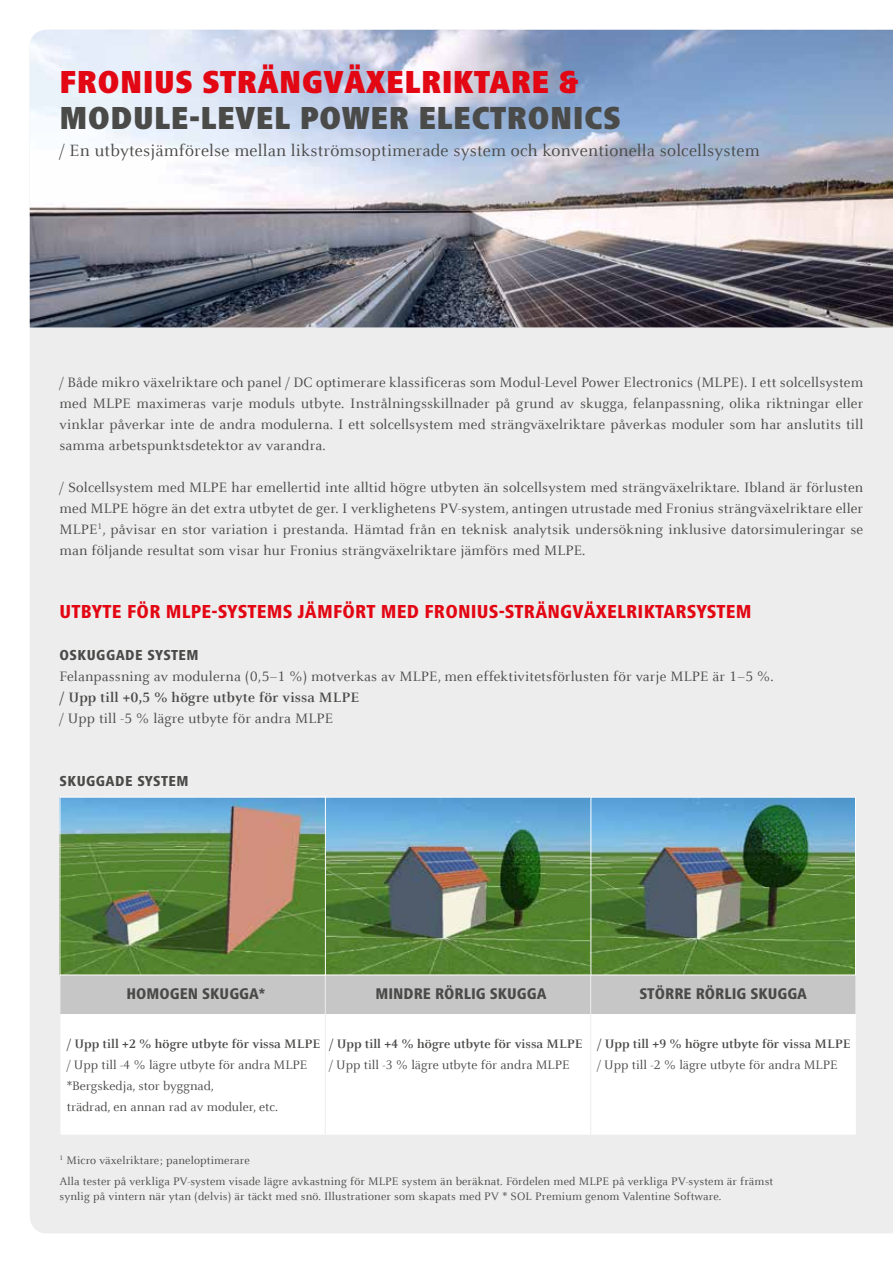
<style>
.page{position:relative;width:893px;height:1263px;background:#fff}
.page>*{position:absolute;margin:0;border:0;box-sizing:border-box;transform-origin:0 0}
.t1{font:900 condensed 33px "Frutiger Next LTW1 G";letter-spacing:.01em;color:#4a4a49}
.t2{font:900 condensed 33px "Frutiger Next LTW1 G";letter-spacing:.01em;color:#e30613}
.t3{font:800 condensed 19.5px "Frutiger Next LTW1 G";letter-spacing:.01em;color:#e30613}
.t4{font:18px "Celeste Offc Pro";letter-spacing:.01em;color:#4a4a49}
.t5{font:800 condensed 16.05px "Frutiger Next LTW1 G";color:#4a4a49}
.t6{font:15px/21px "Celeste Offc Pro";letter-spacing:.01em;color:#4a4a49;text-align:justify}
.t7{font:700 15px "Celeste Offc Pro";letter-spacing:.01em;color:#4a4a49}
.t8{font:800 condensed 15px "Frutiger Next LTW1 G";letter-spacing:.03em;color:#4a4a49}
.t9{font:13.5px/20.9px "Celeste Offc Pro";color:#4a4a49}
.t10{font:700 13.5px "Celeste Offc Pro";color:#4a4a49}
.t11{font:12px/21px "Celeste Offc Pro";letter-spacing:.01em;color:#4a4a49}
</style>
<div class="page">
<div style="left:30px;top:327px;width:863px;height:906px;background:#ededed"></div>
<img style="left:30px;top:30px;width:863px;height:297px">
<div style="left:60px;top:975px;width:795px;height:39px;background:#c6c6c6"></div>
<svg style="left:60px;top:1014px;width:796px;height:120px"></svg>
<hr style="left:325px;top:973px;width:1px;height:41px;background:#ededed">
<hr style="left:590px;top:973px;width:1px;height:41px;background:#ededed">
<hr style="left:855px;top:973px;width:1px;height:41px;background:#ededed">
<hr style="left:325px;top:1014px;width:1px;height:120px;background:#ededed">
<hr style="left:590px;top:1014px;width:1px;height:120px;background:#ededed">
<img style="left:326px;top:799px;width:528px;height:174px">
<div style="left:291px;top:797px;width:300px;height:178px;border:1px solid #fff"></div>
<img style="left:62px;top:799px;width:262px;height:174px">
<div style="left:60px;top:797px;width:266px;height:178px;border:1px solid #fff"></div>
<div style="left:590px;top:797px;width:266px;height:178px;border:1px solid #fff"></div>
<h1 class="t2" style="left:60px;top:63px;width:520px">FRONIUS STRÄNGVÄXELRIKTARE &amp;</h1>
<h1 class="t1" style="left:60px;top:99px;width:563px">MODULE-LEVEL POWER ELECTRONICS</h1>
<p class="t4" style="left:60px;top:139px;width:702px">/ En utbytesjämförelse mellan likströmsoptimerade system och konventionella solcellsystem</p>
<p class="t6" style="left:60px;top:371px;width:805px">/ Både mikro växelriktare och panel / DC optimerare klassificeras som Modul-Level Power Electronics (MLPE). I ett solcellsystem med MLPE maximeras varje moduls utbyte. Instrålningsskillnader på grund av skugga, felanpassning, olika riktningar eller vinklar påverkar inte de andra modulerna. I ett solcellsystem med strängväxelriktare påverkas moduler som har anslutits till samma arbetspunktsdetektor av varandra.</p>
<p class="t6" style="left:60px;top:476px;width:805px">/ Solcellsystem med MLPE har emellertid inte alltid högre utbyten än solcellsystem med strängväxelriktare. Ibland är förlusten med MLPE högre än det extra utbytet de ger. I verklighetens PV-system, antingen utrustade med Fronius strängväxelriktare eller MLPE<sup>1</sup>, påvisar en stor variation i prestanda. Hämtad från en teknisk analytsik undersökning inklusive datorsimuleringar se man följande resultat som visar hur Fronius strängväxelriktare jämförs med MLPE.</p>
<h2 class="t3" style="left:60px;top:600px;width:694px">UTBYTE FÖR MLPE-SYSTEMS JÄMFÖRT MED FRONIUS-STRÄNGVÄXELRIKTARSYSTEM</h2>
<p class="t8" style="left:60px;top:646px;width:141px">OSKUGGADE SYSTEM</p>
<p class="t6" style="left:60px;top:665px;width:715px">Felanpassning av modulerna (0,5–1 %) motverkas av MLPE, men effektivitetsförlusten för varje MLPE är 1–5 %.</p>
<p class="t7" style="left:60px;top:687px;width:301px">/ Upp till +0,5 % högre utbyte för vissa MLPE</p>
<p class="t6" style="left:60px;top:707px;width:275px">/ Upp till -5 % lägre utbyte för andra MLPE</p>
<p class="t8" style="left:60px;top:772px;width:131px">SKUGGADE SYSTEM</p>
<p class="t5" style="left:126px;top:985px;width:140px">HOMOGEN SKUGGA*</p>
<p class="t5" style="left:375px;top:985px;width:173px">MINDRE RÖRLIG SKUGGA</p>
<p class="t5" style="left:639px;top:985px;width:169px">STÖRRE RÖRLIG SKUGGA</p>
<p class="t10" style="left:67px;top:1035px;width:255px">/ Upp till +2 % högre utbyte för vissa MLPE</p>
<p class="t9" style="left:67px;top:1054px;width:242px">/ Upp till -4 % lägre utbyte för andra MLPE *Bergskedja, stor byggnad,<br>trädrad, en annan rad av moduler, etc.</p>
<p class="t10" style="left:597px;top:1035px;width:255px">/ Upp till +9 % högre utbyte för vissa MLPE</p>
<p class="t9" style="left:597px;top:1054px;width:242px">/ Upp till -2 % lägre utbyte för andra MLPE</p>
<p class="t10" style="left:329px;top:1035px;width:255px">/ Upp till +4 % högre utbyte för vissa MLPE</p>
<p class="t9" style="left:329px;top:1054px;width:242px">/ Upp till -3 % lägre utbyte för andra MLPE</p>
<p class="t11" style="left:60px;top:1149px;width:715px"><sup>1</sup> Micro växelriktare; paneloptimerare<br>Alla tester på verkliga PV-system visade lägre avkastning för MLPE system än beräknat. Fördelen med MLPE på verkliga PV-system är främst</p>
<p class="t11" style="left:60px;top:1185px;width:663px">synlig på vintern när ytan (delvis) är täckt med snö. Illustrationer som skapats med PV * SOL Premium genom Valentine Software.</p>
</div>
